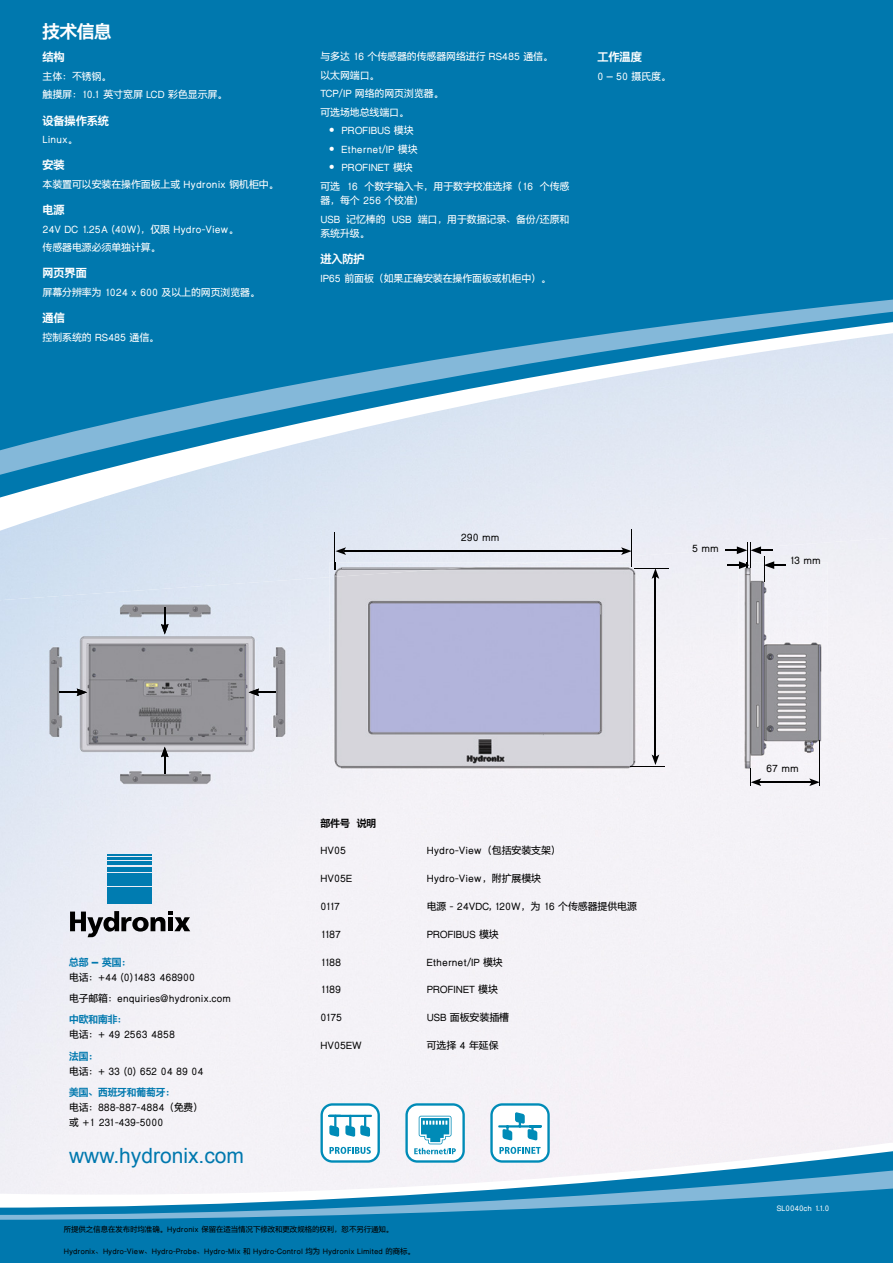
<style>
.page{position:relative;width:893px;height:1263px;background:#fff}
.page>*{position:absolute;margin:0;border:0;box-sizing:border-box;transform-origin:0 0}
.t1{font:21px "Arial";color:#0078ae}
.t2{font:700 21px "Ping Hei";color:#fff}
.t3{font:700 13.5px "Ping Hei";color:#fff}
.t4{font:12px/18.5px "Ping Hei Text";color:#fff}
.t5{font:12px/21.5px "Ping Hei Text";color:#000}
.t6{font:700 12px "Ping Hei";color:#0078ae}
.t7{font:700 12px "Ping Hei";color:#000}
.t8{font:9px "Ping Hei Text";color:#000}
.t9{font:9px "Ping Hei Text";color:#fff}
.s1{font-family:"Frutiger"}
.s2{font-family:"Arial Unicode MS"}
.s3{font-family:"Arial"}
</style>
<div class="page">
<svg style="left:0;top:1171px;width:893px;height:92px;fill:#0078ae"></svg>
<div style="left:0;top:0;width:893px;height:264px;background:#0078ae"></div>
<svg style="left:0;top:264px;width:893px;height:232px;background:#1984b6"></svg>
<img style="left:0;top:545px;width:893px;height:120px">
<div style="left:631px;top:665px;width:262px;height:506px;background:#f4f1f7"></div>
<img style="left:52px;top:788px;width:211px;height:406px">
<img style="left:525px;top:348px;width:263px;height:215px">
<img style="left:788px;top:333px;width:105px;height:212px">
<img style="left:262px;top:393px;width:264px;height:189px">
<img style="left:104px;top:452px;width:159px;height:141px">
<img style="left:0;top:496px;width:105px;height:104px">
<svg style="left:70px;top:911px;width:120px;height:26px"></svg>
<hr style="left:108px;top:854px;width:44px;height:1px;background:#007cb1">
<hr style="left:108px;top:857px;width:44px;height:3px;background:#007cb1">
<hr style="left:108px;top:862px;width:44px;height:3px;background:#007cb1">
<hr style="left:108px;top:867px;width:44px;height:4px;background:#007cb1">
<div style="left:108px;top:873px;width:44px;height:5px;background:#007cb1"></div>
<div style="left:108px;top:880px;width:44px;height:6px;background:#007cb1"></div>
<div style="left:108px;top:887px;width:44px;height:8px;background:#007cb1"></div>
<div style="left:108px;top:896px;width:44px;height:8px;background:#007cb1"></div>
<svg style="left:405px;top:1103px;width:60px;height:60px"></svg>
<svg style="left:320px;top:1103px;width:60px;height:60px"></svg>
<svg style="left:490px;top:1103px;width:60px;height:60px"></svg>
<hr style="left:344px;top:550px;width:279px;height:2px;background:#000">
<svg style="left:335px;top:547px;width:11px;height:8px"></svg>
<hr style="left:655px;top:576px;width:1px;height:181px;background:#000">
<svg style="left:652px;top:754px;width:7px;height:11px"></svg>
<hr style="left:334px;top:532px;width:1px;height:37px;background:#000">
<img style="left:329px;top:563px;width:312px;height:210px">
<img style="left:329px;top:563px;width:209px;height:14px">
<svg style="left:621px;top:529px;width:47px;height:50px;background:#dadbe3"></svg>
<img style="left:43px;top:601px;width:248px;height:187px">
<hr style="left:631px;top:766px;width:34px;height:1px;background:#000">
<img style="left:739px;top:562px;width:89px;height:210px">
<hr style="left:759px;top:781px;width:53px;height:2px;background:#000">
<svg style="left:809px;top:778px;width:11px;height:8px"></svg>
<svg style="left:725px;top:542px;width:61px;height:39px"></svg>
<svg style="left:750px;top:768px;width:11px;height:18px"></svg>
<hr style="left:819px;top:740px;width:1px;height:45px;background:#000">
<svg style="left:60px;top:688px;width:27px;height:8px"></svg>
<svg style="left:249px;top:688px;width:27px;height:8px"></svg>
<svg style="left:161px;top:607px;width:8px;height:27px"></svg>
<svg style="left:161px;top:747px;width:8px;height:27px"></svg>
<h1 class="t2" style="left:43px;top:22px;width:70px">技术信息</h1>
<p class="t3" style="left:43px;top:51px;width:24px">结构</p>
<p class="t4" style="left:43px;top:67px;width:186px">主体：不锈钢。<br>触摸屏：10.1 英寸宽屏 LCD 彩色显示屏。</p>
<p class="t3" style="left:43px;top:114px;width:68px">设备操作系统</p>
<p class="t4" style="left:43px;top:130px;width:37px">Linux。</p>
<p class="t3" style="left:43px;top:159px;width:24px">安装</p>
<p class="t4" style="left:43px;top:175px;width:238px">本装置可以安装在操作面板上或 Hydronix 钢机柜中。</p>
<p class="t3" style="left:43px;top:204px;width:24px">电源</p>
<p class="t4" style="left:43px;top:220px;width:198px">24V DC 1.25A (40W)，仅限 Hydro-View。传感器电源必须单独计算。</p>
<p class="t3" style="left:43px;top:267px;width:46px">网页界面</p>
<p class="t4" style="left:43px;top:283px;width:219px">屏幕分辨率为 1024 x 600 及以上的网页浏览器。</p>
<p class="t3" style="left:43px;top:312px;width:24px">通信</p>
<p class="t4" style="left:43px;top:328px;width:118px">控制系统的 RS485 通信。</p>
<p class="t4" style="left:320px;top:48px;width:234px">与多达 16 个传感器的传感器网络进行 RS485 通信。以太网端口。<br>TCP/IP 网络的网页浏览器。<br>可选场地总线端口。</p>
<p class="t4" style="left:329px;top:122px;width:86px"><span class="s1">•</span> PROFIBUS 模块</p>
<p class="t4" style="left:329px;top:140px;width:90px"><span class="s1">•</span> Ethernet/IP 模块</p>
<p class="t4" style="left:320px;top:159px;width:250px;text-indent:9px"><span class="s1">•</span> PROFINET 模块<br>可选 16 个数字输入卡，用于数字校准选择（16 个传感</p>
<p class="t4" style="left:320px;top:191px;width:251px">器，每个 256 个校准）<br>USB 记忆棒的 USB 端口，用于数据记录、备份/还原和</p>
<p class="t4" style="left:320px;top:224px;width:51px">系统升级。</p>
<p class="t3" style="left:320px;top:253px;width:46px">进入防护</p>
<p class="t4" style="left:320px;top:269px;width:232px">IP65 前面板（如果正确安装在操作面板或机柜中）。</p>
<p class="t3" style="left:597px;top:51px;width:46px">工作温度</p>
<p class="t4" style="left:597px;top:67px;width:75px">0 <span class="s2">–</span> 50 摄氏度。</p>
<p class="t5" style="left:461px;top:527px;width:40px">290 mm</p>
<p class="t5" style="left:692px;top:537px;width:28px">5 mm</p>
<p class="t5" style="left:790px;top:549px;width:33px">13 mm</p>
<p class="t6" style="left:69px;top:956px;width:63px">总部 <span class="s3">–</span> 英国：</p>
<p class="t5" style="left:69px;top:966px;width:163px">电话：+44 (0)1483 468900<br>电子邮箱：enquiries@hydronix.com</p>
<p class="t6" style="left:69px;top:1014px;width:59px">中欧和南非：</p>
<p class="t5" style="left:69px;top:1024px;width:107px">电话：+ 49 2563 4858</p>
<p class="t6" style="left:69px;top:1051px;width:30px">法国：</p>
<p class="t5" style="left:69px;top:1060px;width:136px">电话：+ 33 (0) 652 04 89 04</p>
<p class="t6" style="left:69px;top:1087px;width:108px">美国、西班牙和葡萄牙：</p>
<p class="t5" style="left:69px;top:1100px;width:135px;line-height:15px">电话：888-887-4884（免费）或 +1 231-439-5000</p>
<h1 class="t1" style="left:69px;top:1141px;width:177px">www.hydronix.com</h1>
<p class="t7" style="left:320px;top:818px;width:57px">部件号 说明</p>
<p class="t5" style="left:320px;top:840px;width:27px">HV05</p>
<p class="t5" style="left:427px;top:840px;width:136px">Hydro-View（包括安装支架）</p>
<p class="t5" style="left:320px;top:868px;width:33px">HV05E</p>
<p class="t5" style="left:427px;top:868px;width:116px">Hydro-View，附扩展模块</p>
<p class="t5" style="left:320px;top:896px;width:21px">0117</p>
<p class="t5" style="left:427px;top:896px;width:212px">电源 - 24VDC, 120W，为 16 个传感器提供电源</p>
<p class="t5" style="left:320px;top:923px;width:22px">1187</p>
<p class="t5" style="left:427px;top:923px;width:73px">PROFIBUS 模块</p>
<p class="t5" style="left:320px;top:951px;width:22px">1188</p>
<p class="t5" style="left:427px;top:951px;width:77px">Ethernet/IP 模块</p>
<p class="t5" style="left:320px;top:979px;width:22px">1189</p>
<p class="t5" style="left:427px;top:979px;width:73px">PROFINET 模块</p>
<p class="t5" style="left:320px;top:1007px;width:23px">0175</p>
<p class="t5" style="left:427px;top:1007px;width:84px">USB 面板安装插槽</p>
<p class="t5" style="left:320px;top:1034px;width:43px">HV05EW</p>
<p class="t5" style="left:427px;top:1034px;width:73px">可选择 4 年延保</p>
<p class="t8" style="left:64px;top:1225px;width:331px">所提供之信息在发布时均准确。Hydronix 保留在适当情况下修改和更改规格的权利，恕不另行通知。</p>
<p class="t8" style="left:64px;top:1246px;width:353px">Hydronix、Hydro-View、Hydro-Probe、Hydro-Mix 和 Hydro-Control 均为 Hydronix Limited 的商标。</p>
<p class="t5" style="left:766px;top:757px;width:34px">67 mm</p>
<p class="t9" style="left:777px;top:1204px;width:54px">SL0040ch 1.1.0</p>
</div>
